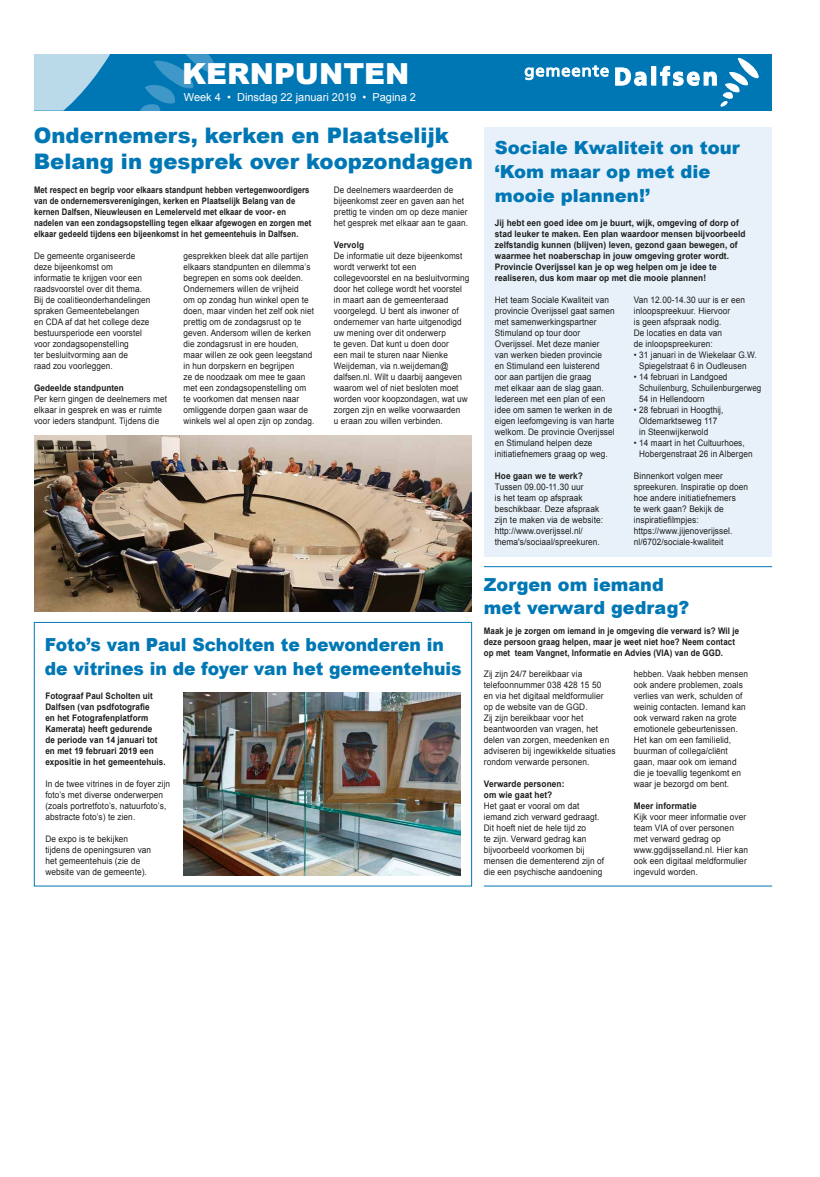
<style>
.page{position:relative;width:820px;height:1177px;background:#fff}
.page>*{position:absolute;margin:0;border:0;box-sizing:border-box;transform-origin:0 0}
.t1{font:900 29px "Arial";color:#fff}
.t2{font:900 21.4px/26px "Arial";color:#0077b5}
.t3{font:900 18px/24px "Arial";color:#0077b5}
.t4{font:900 18px/24px "Arial";color:#0077b5;scale:.95 1}
.t5{font:11px "Arial";color:#fff}
.t6{font:9px/11px "Arial";letter-spacing:.01em;color:#1d1d1b;scale:.92 1}
.t7{font:9px/11px "Arial";letter-spacing:.01em;color:#1d1d1b;scale:.91 1}
.t8{font:700 9px/11px "Arial";letter-spacing:.01em;color:#1d1d1b;scale:.92 1}
.t9{font:700 9px/11px "Arial";letter-spacing:.01em;color:#1d1d1b;scale:.85 1}
.t10{font:700 9px/11px "Arial";letter-spacing:.01em;color:#1d1d1b;scale:.9 1}
.t11{font:700 9px/11px "Arial";letter-spacing:.01em;color:#1d1d1b;scale:.88 1}
.t12{font:700 9px "Arial";letter-spacing:.01em;color:#1d1d1b;scale:.91 1}
</style>
<div class="page">
<img style="left:34px;top:435px;width:437px;height:176px">
<div style="left:34px;top:622px;width:437px;height:264px;border:1px solid #0077b5"></div>
<hr style="left:483px;top:566px;width:288px;height:1px;background:#0077b5">
<hr style="left:483px;top:885px;width:288px;height:1px;background:#0077b5">
<div style="left:483px;top:127px;width:288px;height:429px;background:#e8f1fa"></div>
<div style="left:34px;top:54px;width:737px;height:57px;background:#0077b5"></div>
<svg style="left:140px;top:54px;width:76px;height:57px"></svg>
<svg style="left:615px;top:68px;width:31px;height:18px"></svg>
<div style="left:651px;top:66px;width:4px;height:19px;border:1px solid #fff"></div>
<svg style="left:660px;top:58px;width:98px;height:48px"></svg>
<svg style="left:524px;top:65px;width:84px;height:15px"></svg>
<svg style="left:34px;top:54px;width:76px;height:57px"></svg>
<img style="left:184px;top:692px;width:276px;height:183px">
<h1 class="t1" style="left:182px;top:53px;width:229px">KERNPUNTEN</h1>
<p class="t5" style="left:184px;top:90px;width:233px">Week 4 • Dinsdag 22 januari 2019 • Pagina 2</p>
<h2 class="t2" style="left:34px;top:122px;width:440px">Ondernemers, kerken en Plaatselijk<br>Belang in gesprek over koopzondagen</h2>
<p class="t9" style="left:34px;top:184px;width:327px">Met respect en begrip voor elkaars standpunt hebben vertegenwoordigers van de ondernemersverenigingen, kerken en Plaatselijk Belang van de kernen Dalfsen, Nieuwleusen en Lemelerveld met elkaar de voor- en nadelen van een zondagsopstelling tegen elkaar afgewogen en zorgen met elkaar gedeeld tijdens een bijeenkomst in het gemeentehuis in Dalfsen.</p>
<p class="t7" style="left:334px;top:184px;width:149px">De deelnemers waardeerden de bijeenkomst zeer en gaven aan het prettig te vinden om op deze manier het gesprek met elkaar aan te gaan.</p>
<p class="t12" style="left:334px;top:239px;width:35px">Vervolg</p>
<p class="t7" style="left:334px;top:250px;width:150px">De informatie uit deze bijeenkomst wordt verwerkt tot een collegevoorstel en na besluitvorming door het college wordt het voorstel in maart aan de gemeenteraad voorgelegd. U bent als inwoner of ondernemer van harte uitgenodigd uw mening over dit onderwerp<br>te geven. Dat kunt u doen door<br>een mail te sturen naar Nienke<br>Weijdeman, via n.weijdeman@ dalfsen.nl. Wilt u daarbij aangeven waarom wel of niet besloten moet worden voor koopzondagen, wat uw zorgen zijn en welke voorwaarden<br>u eraan zou willen verbinden.</p>
<p class="t7" style="left:183px;top:250px;width:145px">gesprekken bleek dat alle partijen elkaars standpunten en dilemma’s begrepen en soms ook deelden.<br>Ondernemers willen de vrijheid<br>om op zondag hun winkel open te doen, maar vinden het zelf ook niet prettig om de zondagsrust op te geven. Andersom willen de kerken die zondagsrust in ere houden, maar willen ze ook geen leegstand in hun dorpskern en begrijpen<br>ze de noodzaak om mee te gaan met een zondagsopenstelling om te voorkomen dat mensen naar omliggende dorpen gaan waar de winkels wel al open zijn op zondag.</p>
<p class="t7" style="left:34px;top:250px;width:129px">De gemeente organiseerde deze bijeenkomst om informatie te krijgen voor een raadsvoorstel over dit thema.<br>Bij de coalitieonderhandelingen spraken Gemeentebelangen en CDA af dat het college deze bestuursperiode een voorstel voor zondagsopenstelling<br>ter besluitvorming aan de<br>raad zou voorleggen.</p>
<p class="t12" style="left:34px;top:382px;width:100px">Gedeelde standpunten</p>
<p class="t7" style="left:34px;top:393px;width:147px">Per kern gingen de deelnemers met elkaar in gesprek en was er ruimte voor ieders standpunt. Tijdens die</p>
<h3 class="t3" style="left:494px;top:135px;width:246px">Sociale Kwaliteit on tour ‘Kom maar op met die mooie plannen!’</h3>
<p class="t8" style="left:494px;top:217px;width:274px">Jij hebt een goed idee om je buurt, wijk, omgeving of dorp of stad leuker te maken. Een plan waardoor mensen bijvoorbeeld zelfstandig kunnen (blijven) leven, gezond gaan bewegen, of waarmee het noaberschap in jouw omgeving groter wordt.<br>Provincie Overijssel kan je op weg helpen om je idee te realiseren, dus kom maar op met die mooie plannen!</p>
<p class="t6" style="left:494px;top:294px;width:132px">Het team Sociale Kwaliteit van provincie Overijssel gaat samen met samenwerkingspartner<br>Stimuland op tour door<br>Overijssel. Met deze manier van werken bieden provincie<br>en Stimuland een luisterend<br>oor aan partijen die graag<br>met elkaar aan de slag gaan.<br>Iedereen met een plan of een idee om samen te werken in de eigen leefomgeving is van harte welkom. De provincie Overijssel en Stimuland helpen deze initiatiefnemers graag op weg.</p>
<p class="t8" style="left:494px;top:470px;width:97px">Hoe gaan we te werk?</p>
<p class="t6" style="left:494px;top:481px;width:119px">Tussen 09.00-11.30 uur<br>is het team op afspraak beschikbaar. Deze afspraak zijn te maken via de website: http://www.overijssel.nl/ thema's/sociaal/spreekuren.</p>
<p class="t6" style="left:633px;top:294px;width:122px">Van 12.00-14.30 uur is er een inloopspreekuur. Hiervoor<br>is geen afspraak nodig.<br>De locaties en data van<br>de inloopspreekuren:</p>
<p class="t7" style="left:633px;top:349px;width:137px;text-align:center">• 31 januari in de Wiekelaar G.W.<br>Spiegelstraat 6 in Oudleusen</p>
<p class="t7" style="left:639px;top:371px;width:136px;text-indent:-5px">• 14 februari in Landgoed<br>Schuilenburg, Schuilenburgerweg<br>54 in Hellendoorn</p>
<p class="t7" style="left:639px;top:404px;width:94px;text-indent:-5px">• 28 februari in Hoogthij,<br>Oldemarktseweg 117 in Steenwijkerwold</p>
<p class="t7" style="left:639px;top:437px;width:126px;text-indent:-5px">• 14 maart in het Cultuurhoes,<br>Hobergenstraat 26 in Albergen</p>
<p class="t6" style="left:633px;top:470px;width:126px">Binnenkort volgen meer spreekuren. Inspiratie op doen hoe andere initiatiefnemers<br>te werk gaan? Bekijk de inspiratiefilmpjes: https://www.jijenoverijssel. nl/6702/sociale-kwaliteit</p>
<h3 class="t4" style="left:45px;top:632px;width:440px">Foto’s van Paul Scholten te bewonderen in de vitrines in de foyer van het gemeentehuis</h3>
<p class="t10" style="left:45px;top:690px;width:135px">Fotograaf Paul Scholten uit<br>Dalfsen (van psdfotografie<br>en het Fotografenplatform<br>Kamerata) heeft gedurende<br>de periode van 14 januari tot en met 19 februari 2019 een expositie in het gemeentehuis.</p>
<p class="t6" style="left:45px;top:778px;width:137px">In de twee vitrines in de foyer zijn foto’s met diverse onderwerpen (zoals portretfoto’s, natuurfoto’s, abstracte foto’s) te zien.</p>
<p class="t6" style="left:45px;top:833px;width:116px">De expo is te bekijken tijdens de openingsuren van het gemeentehuis (zie de website van de gemeente).</p>
<h3 class="t3" style="left:483px;top:572px;width:207px;line-height:23px">Zorgen om iemand met verward gedrag?</h3>
<p class="t11" style="left:483px;top:625px;width:291px">Maak je je zorgen om iemand in je omgeving die verward is? Wil je deze persoon graag helpen, maar je weet niet hoe? Neem contact op met team Vangnet, Informatie en Advies (VIA) van de GGD.</p>
<p class="t6" style="left:483px;top:668px;width:145px">Zij zijn 24/7 bereikbaar via telefoonnummer 038 428 15 50<br>en via het digitaal meldformulier<br>op de website van de GGD.<br>Zij zijn bereikbaar voor het beantwoorden van vragen, het delen van zorgen, meedenken en adviseren bij ingewikkelde situaties rondom verwarde personen.</p>
<p class="t8" style="left:483px;top:778px;width:89px">Verwarde personen: om wie gaat het?</p>
<p class="t6" style="left:483px;top:800px;width:132px">Het gaat er vooral om dat iemand zich verward gedraagt.<br>Dit hoeft niet de hele tijd zo<br>te zijn. Verward gedrag kan bijvoorbeeld voorkomen bij mensen die dementerend zijn of die een psychische aandoening</p>
<p class="t6" style="left:633px;top:668px;width:126px">hebben. Vaak hebben mensen ook andere problemen, zoals verlies van werk, schulden of weinig contacten. Iemand kan ook verward raken na grote emotionele gebeurtenissen.<br>Het kan om een familielid, buurman of collega/cliënt gaan, maar ook om iemand die je toevallig tegenkomt en waar je bezorgd om bent.</p>
<p class="t8" style="left:633px;top:800px;width:70px">Meer informatie</p>
<p class="t6" style="left:633px;top:811px;width:126px">Kijk voor meer informatie over team VIA of over personen met verward gedrag op www.ggdijsselland.nl. Hier kan ook een digitaal meldformulier ingevuld worden.</p>
</div>
